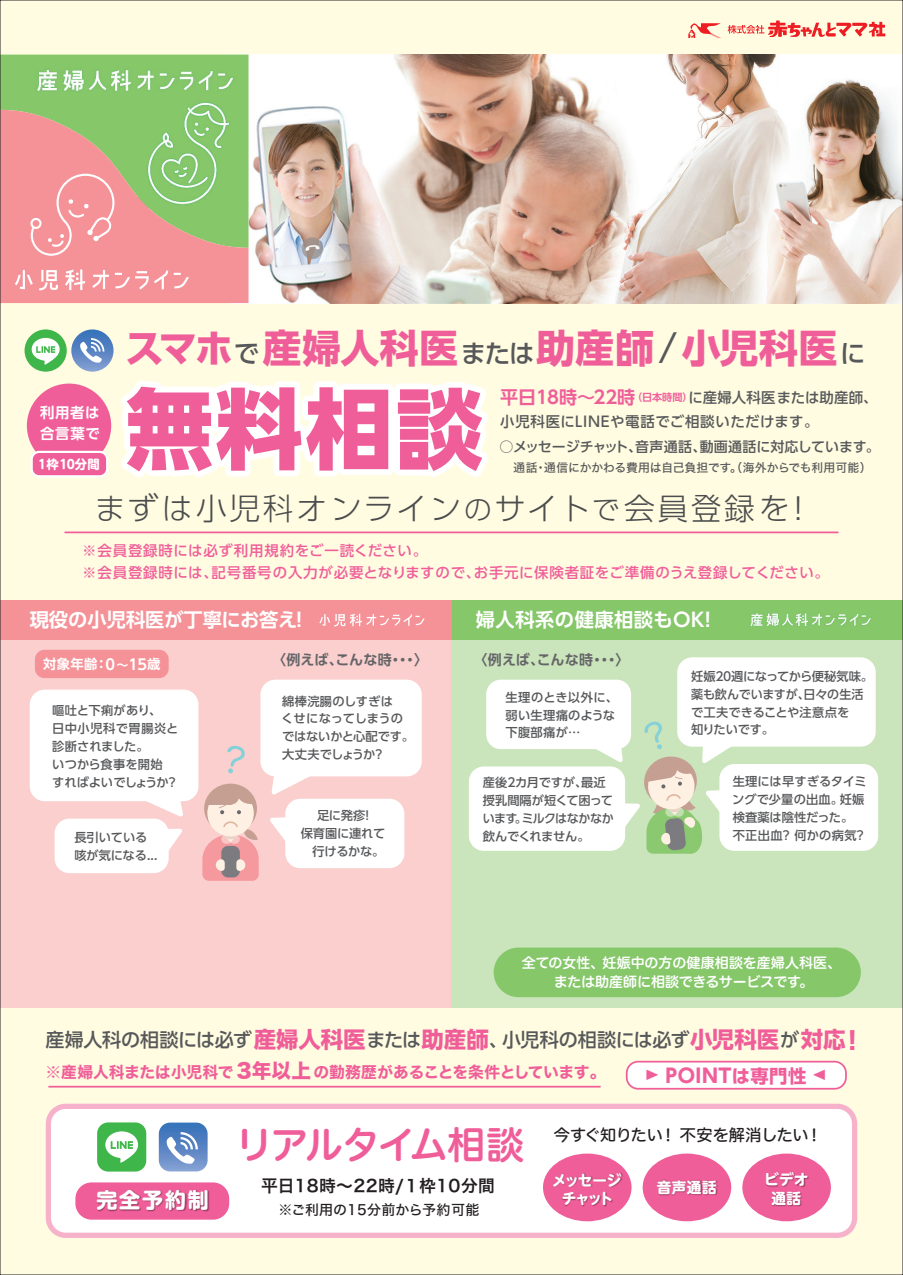
<style>
.page{position:relative;width:903px;height:1275px;background:#fffce1}
.page>*{position:absolute;margin:0;border:0;box-sizing:border-box;transform-origin:0 0}
.t1{font:800 87.33px "UD Shin Go Pro";color:#f05e9a}
.t2{font:700 39.02px "UD Shin Go Pro";letter-spacing:.005em;color:#f05e9a}
.t3{font:37.62px "Hira Maru Std W6";letter-spacing:-.06em;color:#f05e9a}
.t4{font:300 30.28px "UD Shin Go Pro";letter-spacing:.08em;color:#4b4c4d}
.t5{font:700 21px "UD Shin M Go Pro";letter-spacing:.09em;color:#fff}
.t6{font:700 19.25px "UD Shin Go Pro De";color:#fff}
.t7{font:700 19.25px "UD Shin Go Pro De";letter-spacing:.025em;color:#fff}
.t8{font:700 19.25px "UD Shin Go Pro";letter-spacing:.025em;color:#f05e9a}
.t9{font:500 19.07px "UD Shin Go Pro";letter-spacing:-.02em;color:#57585a}
.t10{font:16.8px "Hira Kaku Std W6";letter-spacing:.025em;color:#231f20}
.t11{font:16.1px "Hira Maru Std W5";letter-spacing:-.025em;color:#231f20}
.t12{font:15.75px "Hira Kaku Std W7";letter-spacing:-.02em;color:#f05e9a}
.t13{font:700 14.7px/18.4px "UD Shin M Go Pro";letter-spacing:-.015em;color:#fff;text-align:center}
.t14{font:500 14.35px/21.5px "UD Shin Go Pro";letter-spacing:.055em;color:#f05e9a}
.t15{font:500 14.35px/23.6px "UD Shin Go Pro";letter-spacing:.03em;color:#57585a}
.t16{font:700 14.35px/20.5px "UD Shin Go Pro De";letter-spacing:.04em;color:#fff}
.t17{font:14px/19.2px "Hira Maru Std W6";letter-spacing:-.005em;color:#fff;text-align:center}
.t18{font:500 14px "UD Shin Go Pro";letter-spacing:-.005em;color:#57585a}
.t19{font:700 14px "UD Shin Go Pro De";letter-spacing:.005em;color:#656568}
.t20{font:14px "Hira Kaku Std W5";letter-spacing:.01em;color:#231f20}
.t21{font:700 13.3px "UD Shin Go Pro De";color:#fff}
.t22{font:700 12.6px "UD Shin M Go Pro";letter-spacing:.005em;color:#fff}
.t23{font:500 12.25px/17.8px "UD Shin Go Pro";letter-spacing:-.005em;color:#57585a}
.t24{font:500 12.25px/18px "UD Shin Go Pro";letter-spacing:-.03em;color:#57585a}
.t25{font:500 12.25px/17.8px "UD Shin Go Pro";letter-spacing:.025em;color:#57585a}
.t26{font:11.9px "Hira Kaku Std W5";letter-spacing:-.005em;color:#57585a}
.s1{font-weight:500;font-size:25.38px;color:#57585a}
.s2{font-weight:400;color:#57585a}
.s3{font-family:"UD Shin Go Pro De";font-weight:700;font-size:18.03px;color:#f05e9a}
.s4{font-family:"UD Shin Go Pro De";font-weight:700;font-size:10.15px;color:#f05e9a}
.s5{font-size:27.3px}
.s6{font-size:14.7px}
.s7{font-weight:700;font-size:22.4px;color:#f05e9a}
.s8{font-weight:700;font-size:24.68px;color:#f05e9a}
.s9{font-family:"Hira Kaku Std W8";font-size:19.6px}
.s10{font-size:18.38px}
</style>
<div class="page">
<div style="left:0;top:611px;width:451px;height:397px;background:#facfce"></div>
<div style="left:451px;top:611px;width:452px;height:397px;background:#cae4bb"></div>
<div style="left:48px;top:1106px;width:806px;height:129px;background:#fff;border-radius:17px"></div>
<div style="left:46px;top:1104px;width:811px;height:134px;border:5px solid #f6b2ca;border-radius:17px"></div>
<hr style="left:64px;top:531px;width:774px;height:2px;background:#f05e9a">
<svg style="left:728px;top:21px;width:157px;height:16px"></svg>
<svg style="left:688px;top:23px;width:33px;height:15px"></svg>
<img style="left:248px;top:55px;width:653px;height:248px">
<div style="left:2px;top:55px;width:246px;height:55px;background:#85c769"></div>
<img style="left:138px;top:92px;width:96px;height:18px">
<img style="left:34px;top:67px;width:203px;height:25px">
<svg style="left:2px;top:110px;width:246px;height:193px;background:#c5ab86"></svg>
<svg style="left:30px;top:174px;width:84px;height:82px;background:#f69da3"></svg>
<svg style="left:15px;top:270px;width:18px;height:19px"></svg>
<svg style="left:39px;top:270px;width:19px;height:20px"></svg>
<svg style="left:92px;top:270px;width:17px;height:19px"></svg>
<svg style="left:174px;top:273px;width:15px;height:15px"></svg>
<svg style="left:115px;top:271px;width:53px;height:18px"></svg>
<svg style="left:65px;top:269px;width:20px;height:21px"></svg>
<svg style="left:77px;top:381px;width:411px;height:97px"></svg>
<div style="left:27px;top:384px;width:84px;height:84px;background:#f05e9a;border-radius:50%"></div>
<div style="left:32px;top:452px;width:75px;height:24px;background:#f05e9a;border-radius:7px"></div>
<div style="left:31px;top:451px;width:77px;height:26px;border:2px solid #fff;border-radius:7px"></div>
<div style="left:742px;top:1153px;width:89px;height:68px;background:#f05e9a;border-radius:50%"></div>
<img style="left:766px;top:1172px;width:43px;height:35px">
<div style="left:643px;top:1153px;width:88px;height:68px;background:#f05e9a;border-radius:50%"></div>
<img style="left:657px;top:1179px;width:61px;height:17px">
<div style="left:543px;top:1153px;width:88px;height:68px;background:#f05e9a;border-radius:50%"></div>
<img style="left:552px;top:1173px;width:72px;height:38px">
<div style="left:97px;top:1122px;width:49px;height:49px;background:#3eb649;border-radius:11px"></div>
<svg style="left:105px;top:1131px;width:33px;height:32px"></svg>
<svg style="left:159px;top:1122px;width:49px;height:49px"></svg>
<div style="left:25px;top:329px;width:42px;height:43px;background:#3eb649;border-radius:50%"></div>
<svg style="left:32px;top:338px;width:28px;height:27px"></svg>
<svg style="left:71px;top:329px;width:43px;height:43px"></svg>
<svg style="left:80px;top:338px;width:24px;height:25px"></svg>
<div style="left:75px;top:1182px;width:154px;height:38px;background:#f05e9a;border-radius:16px"></div>
<img style="left:97px;top:1189px;width:113px;height:23px">
<hr style="left:48px;top:1086px;width:553px;height:1px;background:#f05e9a">
<div style="left:627px;top:1062px;width:219px;height:27px;background:#fff;border-radius:11px"></div>
<div style="left:626px;top:1061px;width:221px;height:29px;border:2px solid #f05e9a;border-radius:11px"></div>
<div style="left:494px;top:947px;width:367px;height:50px;background:#85c769;border-radius:25px"></div>
<svg style="left:227px;top:745px;width:18px;height:28px"></svg>
<svg style="left:270px;top:817px;width:15px;height:23px"></svg>
<svg style="left:146px;top:801px;width:37px;height:16px"></svg>
<svg style="left:271px;top:776px;width:41px;height:19px"></svg>
<div style="left:486px;top:680px;width:145px;height:69px;background:#fff;border-radius:14px"></div>
<div style="left:677px;top:657px;width:199px;height:90px;background:#fff;border-radius:15px"></div>
<div style="left:719px;top:764px;width:159px;height:87px;background:#fff;border-radius:15px"></div>
<div style="left:451px;top:600px;width:452px;height:40px;background:#85c769"></div>
<div style="left:0;top:600px;width:451px;height:40px;background:#f59298"></div>
<img style="left:750px;top:613px;width:121px;height:13px">
<div style="left:260px;top:680px;width:162px;height:96px;background:#fff;border-radius:15px"></div>
<div style="left:30px;top:690px;width:168px;height:111px;background:#fff;border-radius:15px"></div>
<div style="left:204px;top:784px;width:53px;height:49px;background:#c49f92;border-radius:50%"></div>
<div style="left:207px;top:790px;width:47px;height:46px;background:#fef1e3;border-radius:50%"></div>
<svg style="left:202px;top:821px;width:57px;height:60px"></svg>
<svg style="left:207px;top:783px;width:47px;height:31px"></svg>
<svg style="left:319px;top:614px;width:106px;height:12px"></svg>
<div style="left:55px;top:819px;width:114px;height:54px;background:#fff;border-radius:15px"></div>
<svg style="left:168px;top:829px;width:14px;height:33px"></svg>
<div style="left:285px;top:799px;width:119px;height:69px;background:#fff;border-radius:15px"></div>
<div style="left:469px;top:766px;width:156px;height:85px;background:#fff;border-radius:15px"></div>
<svg style="left:583px;top:719px;width:166px;height:135px"></svg>
<div style="left:35px;top:650px;width:134px;height:28px;background:#f59298;border-radius:9px"></div>
<p class="t16" style="left:40px;top:402px;width:61px">利用者は合言葉で</p>
<p class="t22" style="left:38px;top:454px;width:63px">1枠10分間</p>
<h2 class="t2" style="left:125px;top:316px;width:742px">スマホ<span class="s1">で</span>産婦人科医<span class="s1">または</span>助産師<span class="s2">/</span>小児科医<span class="s1">に</span></h2>
<h1 class="t1" style="left:126px;top:358px;width:359px">無料相談</h1>
<p class="t15" style="left:500px;top:385px;width:379px"><span class="s3">平日18時～22時</span><span class="s4">（日本時間）</span>に産婦人科医または助産師、小児科医にLINEや電話でご相談いただけます。</p>
<p class="t18" style="left:499px;top:435px;width:382px">○メッセージチャット、音声通話、動画通話に対応しています。</p>
<p class="t26" style="left:514px;top:458px;width:359px">通話・通信にかかわる費用は自己負担です。（海外からでも利用可能）</p>
<h3 class="t4" style="left:95px;top:484px;width:720px">まずは小児科オンライン<span class="s5">の</span>サイト<span class="s5">で</span>会員登録を！</h3>
<p class="t14" style="left:82px;top:540px;width:748px">※会員登録時には必ず利用規約をご一読ください。<br>※会員登録時には、記号番号の入力が必要となりますので、お手元に保険者証をご準備のうえ登録してください。</p>
<h3 class="t6" style="left:30px;top:604px;width:281px">現役の小児科医が丁寧にお答え！</h3>
<h3 class="t7" style="left:476px;top:604px;width:236px">婦人科系の健康相談もOK!</h3>
<p class="t21" style="left:43px;top:653px;width:119px">対象年齢:<span class="s6">0</span>～<span class="s6">15</span>歳</p>
<p class="t23" style="left:52px;top:701px;width:128px">嘔吐と下痢があり、<br>日中小児科で胃腸炎と診断されました。<br>いつから食事を開始<br>すればよいでしょうか？</p>
<p class="t23" style="left:74px;top:828px;width:85px">長引いている咳が気になる...</p>
<p class="t19" style="left:272px;top:648px;width:157px">〈例えば、こんな時・・・〉</p>
<p class="t19" style="left:474px;top:648px;width:157px">〈例えば、こんな時・・・〉</p>
<p class="t23" style="left:281px;top:692px;width:134px">綿棒浣腸のしすぎは<br>くせになってしまうのではないかと心配です。大丈夫でしょうか？</p>
<p class="t25" style="left:505px;top:688px;width:114px">生理のとき以外に、弱い生理痛のような下腹部痛が…</p>
<p class="t23" style="left:317px;top:806px;width:58px">足に発疹！</p>
<p class="t23" style="left:301px;top:824px;width:86px">保育園に連れて</p>
<p class="t23" style="left:312px;top:842px;width:74px">行けるかな。</p>
<p class="t24" style="left:483px;top:773px;width:133px">産後2カ月ですが、最近授乳間隔が短くて困っています。ミルクはなかなか飲んでくれません。</p>
<p class="t23" style="left:691px;top:667px;width:184px">妊娠２０週になってから便秘気味。薬も飲んでいますが、日々の生活で工夫できることや注意点を<br>知りたいです。</p>
<p class="t23" style="left:732px;top:772px;width:136px">生理には早すぎるタイミングで少量の出血。妊娠検査薬は陰性だった。不正出血？ 何かの病気？</p>
<p class="t17" style="left:522px;top:953px;width:321px">全ての女性、妊娠中の方の健康相談を産婦人科医、または助産師に相談できるサービスです。</p>
<h3 class="t9" style="left:45px;top:1024px;width:812px">産婦人科の相談には必ず<span class="s7">産婦人科医</span>または<span class="s7">助産師</span>、小児科の相談には必ず<span class="s7">小児科医</span>が<span class="s7">対応</span><span class="s8">!</span></h3>
<p class="t12" style="left:46px;top:1059px;width:561px">※産婦人科または小児科で <span class="s9">3年以上</span>の勤務歴があることを条件としています。</p>
<h3 class="t8" style="left:642px;top:1060px;width:189px"><sup>▶</sup> POINT<span class="s10">は専門性</span> <sup>◀</sup></h3>
<h3 class="t3" style="left:235px;top:1116px;width:290px">リアルタイム相談</h3>
<h3 class="t11" style="left:554px;top:1123px;width:270px">今すぐ知りたい！ 不安を解消したい！</h3>
<h3 class="t10" style="left:261px;top:1173px;width:235px">平日18時～22時/１枠10分間</h3>
<p class="t20" style="left:278px;top:1199px;width:202px">※ご利用の15分前から予約可能</p>
<p class="t13" style="left:764px;top:1170px;width:46px">ビデオ通話</p>
<p class="t13" style="left:552px;top:1170px;width:71px">メッセージ</p>
<p class="t13" style="left:657px;top:1178px;width:61px">音声通話</p>
<h3 class="t5" style="left:96px;top:1183px;width:114px">完全予約制</h3>
<p class="t13" style="left:562px;top:1189px;width:53px">チャット</p>
</div>
